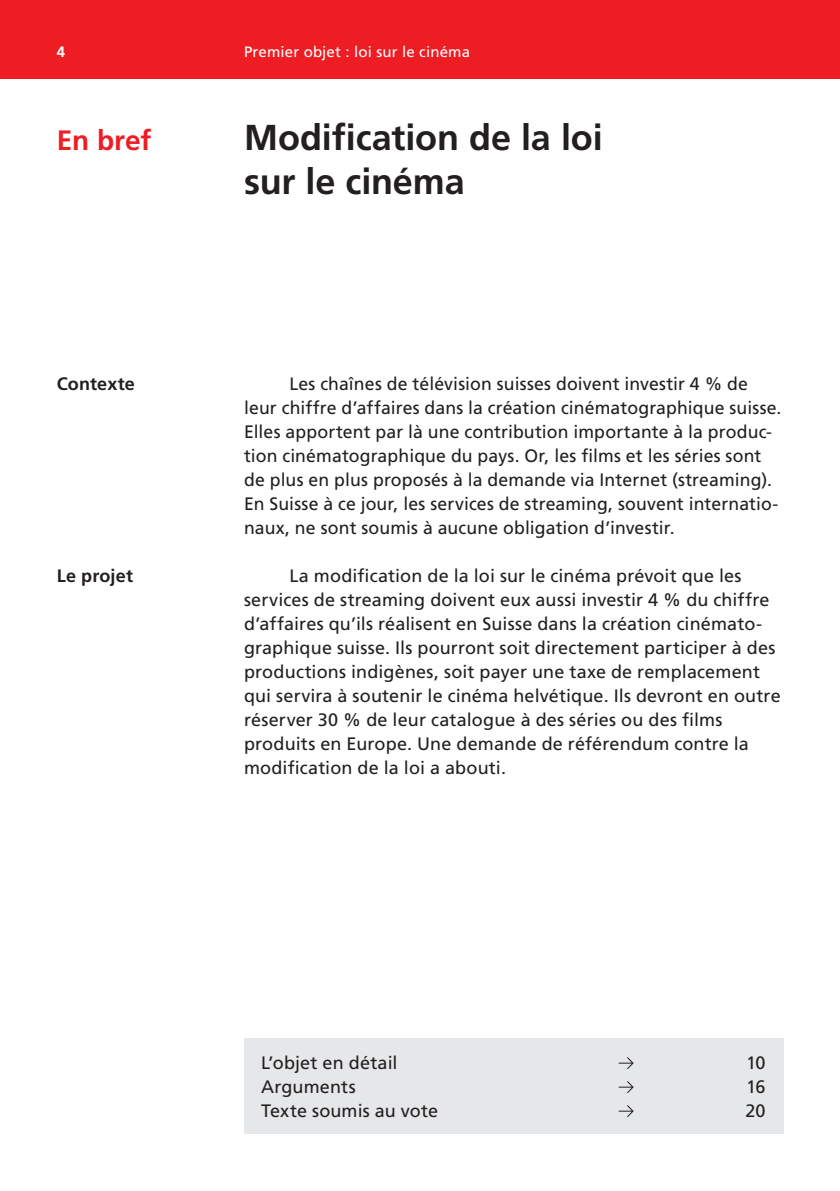
<style>
.page{position:relative;width:840px;height:1191px;background:#fff}
.page>*{position:absolute;margin:0;border:0;box-sizing:border-box;transform-origin:0 0}
.t1{font:700 36px/44px "Frutiger LT Pro";letter-spacing:-.005em;color:#231f20}
.t2{font:700 28px "Frutiger LT Pro";letter-spacing:-.005em;color:#ee1d23}
.t3{font:18px/24px "Frutiger LT Pro";letter-spacing:.005em;color:#231f20}
.t4{font:700 18px "Frutiger LT Pro";letter-spacing:.01em;color:#231f20}
.t5{font:15px "Frutiger LT Pro";letter-spacing:.01em;color:#fff}
.t6{font:700 15px "Frutiger LT Pro";color:#fff}
</style>
<div class="page">
<div style="left:0;top:0;width:839px;height:78px;background:#ee1d23"></div>
<div style="left:244px;top:1038px;width:538px;height:96px;background:#e6e7e9"></div>
<svg style="left:618px;top:1057px;width:15px;height:12px"></svg>
<svg style="left:618px;top:1081px;width:15px;height:12px"></svg>
<svg style="left:618px;top:1105px;width:15px;height:12px"></svg>
<p class="t6" style="left:57px;top:43px;width:10px">4</p>
<p class="t5" style="left:244px;top:43px;width:227px">Premier objet : loi sur le cinéma</p>
<h2 class="t2" style="left:57px;top:124px;width:96px">En bref</h2>
<p class="t4" style="left:57px;top:373px;width:80px">Contexte</p>
<p class="t4" style="left:57px;top:565px;width:78px">Le projet</p>
<h1 class="t1" style="left:244px;top:116px;width:360px">Modification de la loi sur le cinéma</h1>
<p class="t3" style="left:244px;top:372px;width:538px;text-indent:45px">Les chaînes de télévision suisses doivent investir 4 % de leur chiffre d’affaires dans la création cinématographique suisse.<br>Elles apportent par là une contribution importante à la produc&shy;tion cinématographique du pays. Or, les films et les séries sont de plus en plus proposés à la demande via Internet (streaming).<br>En Suisse à ce jour, les services de streaming, souvent internatio&shy;naux, ne sont soumis à aucune obligation d’investir.</p>
<p class="t3" style="left:244px;top:564px;width:538px;text-indent:45px">La modification de la loi sur le cinéma prévoit que les services de streaming doivent eux aussi investir 4 % du chiffre d’affaires qu’ils réalisent en Suisse dans la création cinémato&shy;graphique suisse. Ils pourront soit directement participer à des productions indigènes, soit payer une taxe de remplacement qui servira à soutenir le cinéma helvétique. Ils devront en outre réserver 30 % de leur catalogue à des séries ou des films produits en Europe. Une demande de référendum contre la modification de la loi a abouti.</p>
<p class="t3" style="left:261px;top:1051px;width:138px">L’objet en détail</p>
<p class="t3" style="left:745px;top:1051px;width:21px">10</p>
<p class="t3" style="left:261px;top:1075px;width:96px">Arguments</p>
<p class="t3" style="left:745px;top:1075px;width:21px">16</p>
<p class="t3" style="left:261px;top:1099px;width:178px">Texte soumis au vote</p>
<p class="t3" style="left:744px;top:1099px;width:22px">20</p>
</div>
